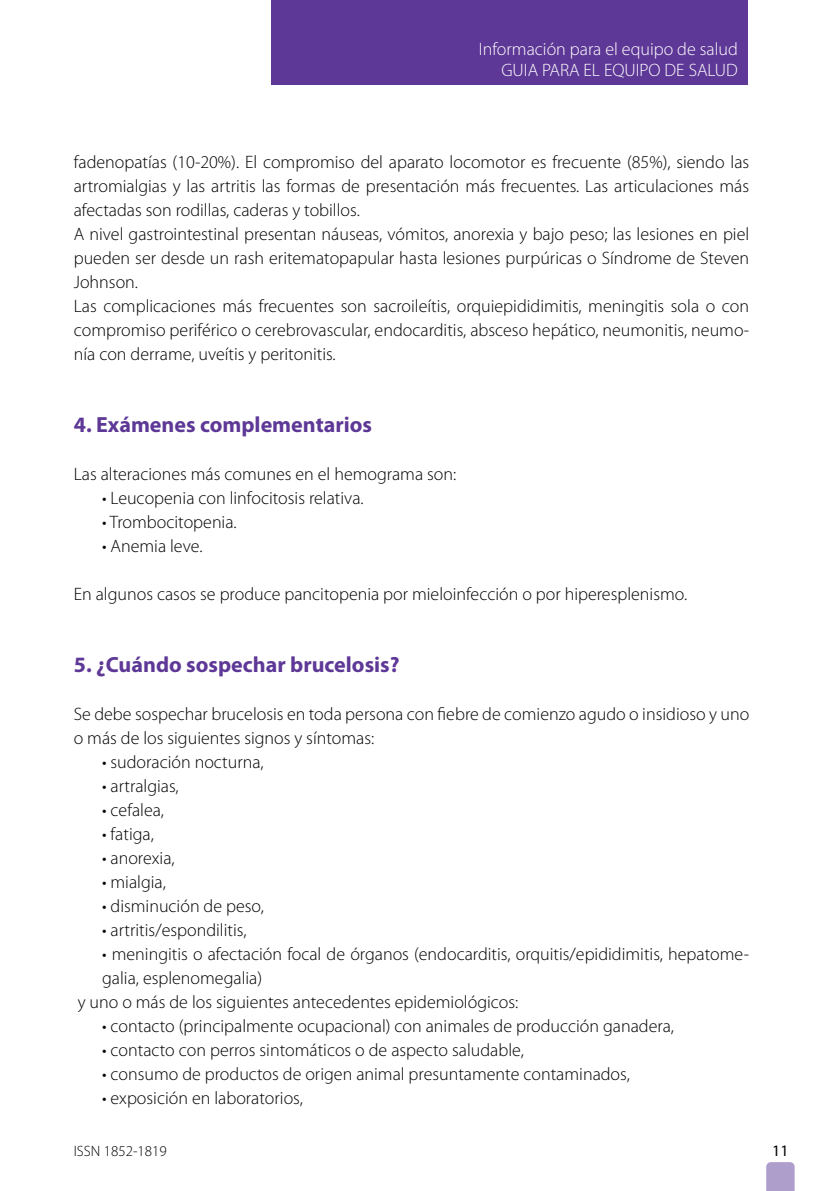
<style>
.page{position:relative;width:823px;height:1191px;background:#fff}
.page>*{position:absolute;margin:0;border:0;box-sizing:border-box;transform-origin:0 0}
.t1{font:700 22px "Myriad Pro";color:#5e3896}
.t2{font:300 18px/24px "Myriad Pro";color:#000}
.t3{font:300 18px/21.6px "Myriad Pro";color:#fff;text-align:right}
.t4{font:16px "Myriad Pro";color:#000}
.t5{font:300 15px "Myriad Pro";color:#000}
</style>
<div class="page">
<svg style="left:766px;top:1162px;width:28px;height:29px"></svg>
<div style="left:271px;top:0;width:476px;height:85px;background:#5e3896"></div>
<p class="t3" style="left:478px;top:38px;width:260px">Información para el equipo de salud<br>GUIA PARA EL EQUIPO DE SALUD</p>
<p class="t2" style="left:74px;top:150px;width:676px">fadenopatías (10-20%). El compromiso del aparato locomotor es frecuente (85%), siendo las artromialgias y las artritis las formas de presentación más frecuentes. Las articulaciones más afectadas son rodillas, caderas y tobillos.<br>A nivel gastrointestinal presentan náuseas, vómitos, anorexia y bajo peso; las lesiones en piel pueden ser desde un rash eritematopapular hasta lesiones purpúricas o Síndrome de Steven Johnson.<br>Las complicaciones más frecuentes son sacroileítis, orquiepididimitis, meningitis sola o con compromiso periférico o cerebrovascular, endocarditis, absceso hepático, neumonitis, neumo&shy;nía con derrame, uveítis y peritonitis.</p>
<p class="t1" style="left:74px;top:412px;width:299px">4. Exámenes complementarios</p>
<p class="t2" style="left:74px;top:462px;width:384px">Las alteraciones más comunes en el hemograma son:</p>
<p class="t2" style="left:102px;top:486px;width:263px">• Leucopenia con linfocitosis relativa.</p>
<p class="t2" style="left:102px;top:510px;width:136px">• Trombocitopenia.</p>
<p class="t2" style="left:102px;top:534px;width:102px">• Anemia leve.</p>
<p class="t2" style="left:74px;top:582px;width:614px">En algunos casos se produce pancitopenia por mieloinfección o por hiperesplenismo.</p>
<p class="t1" style="left:74px;top:652px;width:327px">5. ¿Cuándo sospechar brucelosis?</p>
<p class="t2" style="left:74px;top:702px;width:676px">Se debe sospechar brucelosis en toda persona con fiebre de comienzo agudo o insidioso y uno o más de los siguientes signos y síntomas:</p>
<p class="t2" style="left:102px;top:750px;width:163px">• sudoración nocturna,</p>
<p class="t2" style="left:102px;top:774px;width:78px">• artralgias,</p>
<p class="t2" style="left:102px;top:798px;width:63px">• cefalea,</p>
<p class="t2" style="left:102px;top:822px;width:53px">• fatiga,</p>
<p class="t2" style="left:102px;top:846px;width:74px">• anorexia,</p>
<p class="t2" style="left:102px;top:870px;width:65px">• mialgia,</p>
<p class="t2" style="left:102px;top:894px;width:163px">• disminución de peso,</p>
<p class="t2" style="left:102px;top:918px;width:146px">• artritis/espondilitis,</p>
<p class="t2" style="left:102px;top:942px;width:648px">• meningitis o afectación focal de órganos (endocarditis, orquitis/epididimitis, hepatome-</p>
<p class="t2" style="left:102px;top:966px;width:161px">galia, esplenomegalia)</p>
<p class="t2" style="left:78px;top:990px;width:442px">y uno o más de los siguientes antecedentes epidemiológicos:</p>
<p class="t2" style="left:102px;top:1014px;width:573px">• contacto (principalmente ocupacional) con animales de producción ganadera,</p>
<p class="t2" style="left:102px;top:1038px;width:423px">• contacto con perros sintomáticos o de aspecto saludable,</p>
<p class="t2" style="left:102px;top:1062px;width:529px">• consumo de productos de origen animal presuntamente contaminados,</p>
<p class="t2" style="left:102px;top:1086px;width:202px">• exposición en laboratorios,</p>
<p class="t5" style="left:74px;top:1143px;width:94px">ISSN 1852-1819</p>
<p class="t4" style="left:771px;top:1141px;width:18px">11</p>
</div>
